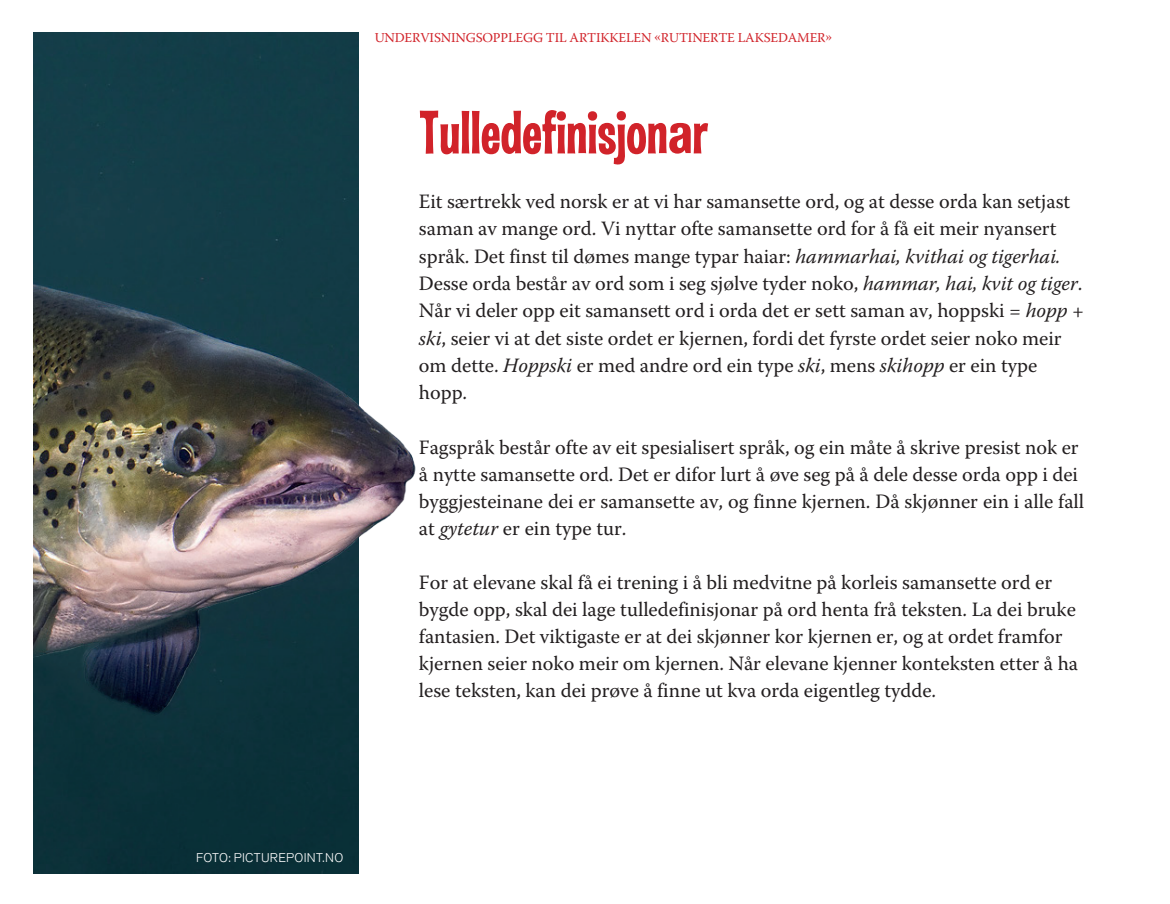
<style>
.page{position:relative;width:1170px;height:904px;background:#fff}
.page>*{position:absolute;margin:0;border:0;box-sizing:border-box;transform-origin:0 0}
.t1{font:62.4px "Las Vegas OT Jackpot";letter-spacing:-.005em;color:#d1232a}
.t2{font:20.4px/27.4px "Warnock Pro";color:#231f20}
.t3{font:13.6px "Warnock Pro";letter-spacing:-.01em;color:#d1232a}
.t4{font:300 12.6px "Akzidenz Grotesk BQ";letter-spacing:.025em;color:#fff}
.s1{font-family:"Grange";font-weight:700;font-stretch:condensed}
.s2{font-style:italic}
</style>
<div class="page">
<img style="left:33px;top:33px;width:383px;height:841px">
<p class="t3" style="left:375px;top:29px;width:459px">UNDERVISNINGSOPPLEGG TIL ARTIKKELEN «RUTINERTE LAKSEDAMER»</p>
<h1 class="t1" style="left:419px;top:98px;width:291px">Tulledefinisjon<span class="s1">a</span>r</h1>
<p class="t2" style="left:419px;top:187px;width:666px">Eit særtrekk ved norsk er at vi har samansette ord, og at desse orda kan setjast saman av mange ord. Vi nyttar ofte samansette ord for å få eit meir nyansert språk. Det finst til dømes mange typar haiar: <span class="s2">hammarhai, kvithai og tigerhai.<br></span>Desse orda består av ord som i seg sjølve tyder noko, <span class="s2">hammar, hai, kvit og tiger</span>.<br>Når vi deler opp eit samansett ord i orda det er sett saman av, hoppski = <span class="s2">hopp</span> + <span class="s2">ski</span>, seier vi at det siste ordet er kjernen, fordi det fyrste ordet seier noko meir om dette. <span class="s2">Hoppski</span> er med andre ord ein type <span class="s2">ski</span>, mens <span class="s2">skihopp</span> er ein type hopp.</p>
<p class="t2" style="left:419px;top:433px;width:667px">Fagspråk består ofte av eit spesialisert språk, og ein måte å skrive presist nok er å nytte samansette ord. Det er difor lurt å øve seg på å dele desse orda opp i dei byggjesteinane dei er samansette av, og finne kjernen. Då skjønner ein i alle fall at <span class="s2">gytetur</span> er ein type tur.</p>
<p class="t2" style="left:419px;top:568px;width:660px">For at elevane skal få ei trening i å bli medvitne på korleis samansette ord er bygde opp, skal dei lage tulledefinisjonar på ord henta frå teksten. La dei bruke fantasien. Det viktigaste er at dei skjønner kor kjernen er, og at ordet framfor kjernen seier noko meir om kjernen. Når elevane kjenner konteksten etter å ha lese teksten, kan dei prøve å finne ut kva orda eigentleg tydde.</p>
<p class="t4" style="left:196px;top:850px;width:149px">FOTO: PICTUREPOINT.NO</p>
</div>
